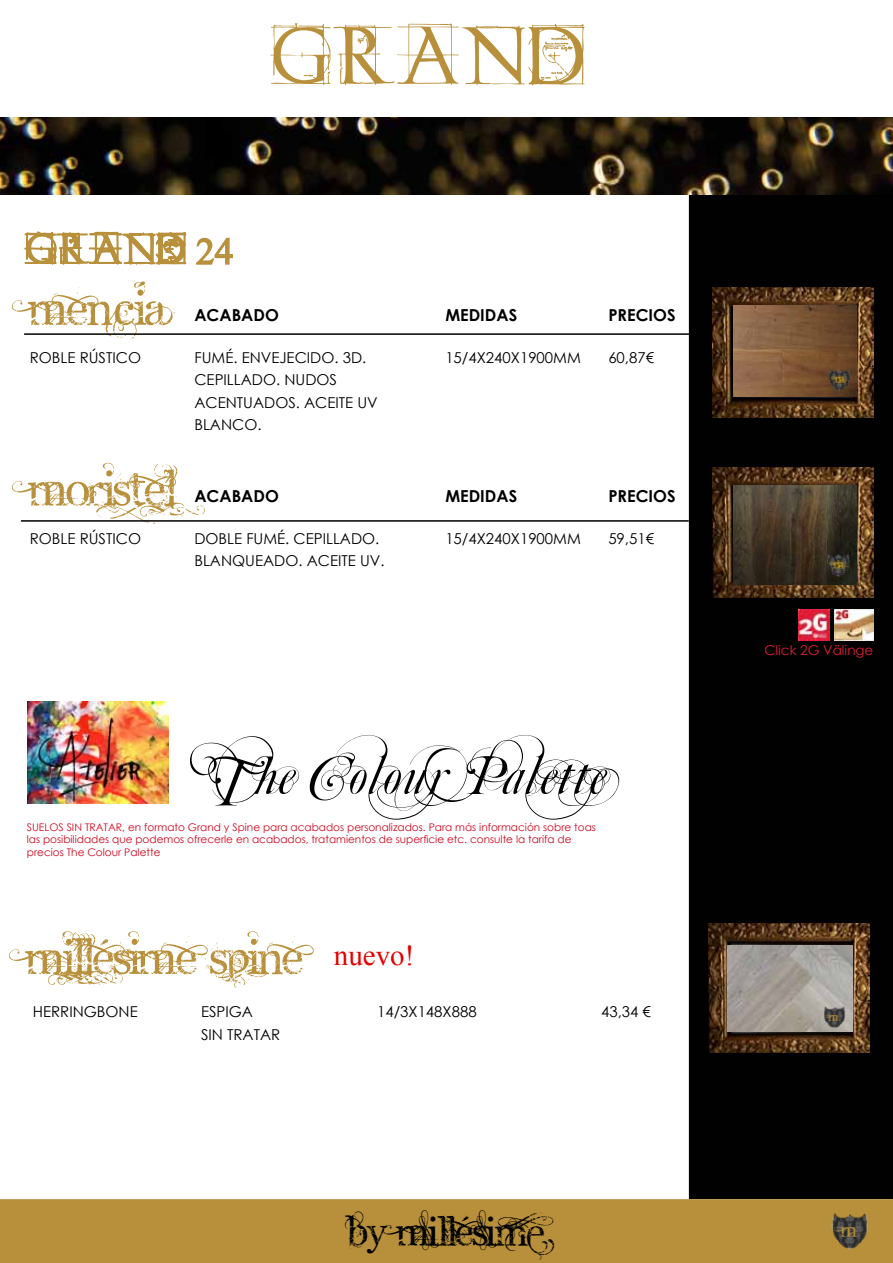
<style>
.page{position:relative;width:893px;height:1263px;background:#fff}
.page>*{position:absolute;margin:0;border:0;box-sizing:border-box;transform-origin:0 0}
.t1{font:73.5px "Roman Grid Caps";color:#b8903b}
.t2{font:56.85px "Mutlu Ornamental";color:#000}
.t3{font:54px "Angelic War";color:#b8903b}
.t4{font:45px "Angelic War";color:#000}
.t5{font:37.5px "Roman Grid Caps";color:#b8903b}
.t6{font:28.95px "Times New Roman";color:#e50000}
.t7{font:22.05px "Angelic War";color:#b8903b}
.t8{font:700 16.5px "Century Gothic";color:#000}
.t9{font:15px/22.5px "Century Gothic";color:#000}
.t10{font:13.5px "Century Gothic";color:#e21d38}
.t11{font:13.2px "Angelic War";color:#b8903b}
.t12{font:10.5px/12.6px "Century Gothic";color:#cd071e}
.s1{font-family:"Times New Roman"}
</style>
<div class="page">
<div style="left:692px;top:197px;width:198px;height:999px;background:#010101"></div>
<div style="left:689px;top:194px;width:204px;height:1005px;border:2px solid #000"></div>
<svg style="left:0;top:118px;width:893px;height:77px;background:#20190f"></svg>
<div style="left:1px;top:1200px;width:891px;height:62px;background:#b8903b"></div>
<div style="left:0;top:1199px;width:893px;height:64px;border:2px solid #b8903b"></div>
<img style="left:831px;top:1213px;width:37px;height:37px">
<img style="left:712px;top:288px;width:162px;height:130px">
<img style="left:712px;top:468px;width:162px;height:129px">
<img style="left:733px;top:306px;width:123px;height:91px">
<img style="left:733px;top:486px;width:123px;height:99px">
<img style="left:799px;top:610px;width:30px;height:30px">
<img style="left:834px;top:610px;width:40px;height:30px">
<hr style="left:21px;top:520px;width:668px;height:2px;background:#000">
<hr style="left:24px;top:333px;width:668px;height:2px;background:#000">
<svg style="left:24px;top:231px;width:209px;height:35px"></svg>
<img style="left:27px;top:701px;width:141px;height:102px">
<img style="left:708px;top:923px;width:162px;height:130px">
<img style="left:728px;top:945px;width:124px;height:86px">
<img style="left:821px;top:1004px;width:25px;height:25px">
<h1 class="t1" style="left:268px;top:23px;width:320px">GRAND</h1>
<h3 class="t5" style="left:24px;top:232px;width:211px">GRAND <span class="s1">24</span></h3>
<h3 class="t3" style="left:30px;top:277px;width:135px">MENCÍA</h3>
<p class="t8" style="left:194px;top:302px;width:86px">ACABADO</p>
<p class="t8" style="left:445px;top:302px;width:73px">MEDIDAS</p>
<p class="t8" style="left:608px;top:302px;width:69px">PRECIOS</p>
<p class="t9" style="left:30px;top:346px;width:113px">ROBLE RÚSTICO</p>
<p class="t9" style="left:194px;top:346px;width:185px">FUMÉ. ENVEJECIDO. 3D.<br>CEPILLADO. NUDOS<br>ACENTUADOS. ACEITE UV<br>BLANCO.</p>
<p class="t9" style="left:445px;top:346px;width:137px">15/4X240X1900MM</p>
<p class="t9" style="left:608px;top:346px;width:47px">60,87€</p>
<h3 class="t3" style="left:30px;top:457px;width:202px">MORISTEL</h3>
<p class="t8" style="left:194px;top:483px;width:86px">ACABADO</p>
<p class="t8" style="left:445px;top:483px;width:73px">MEDIDAS</p>
<p class="t8" style="left:608px;top:483px;width:69px">PRECIOS</p>
<p class="t9" style="left:30px;top:527px;width:113px">ROBLE RÚSTICO</p>
<p class="t9" style="left:194px;top:527px;width:192px">DOBLE FUMÉ. CEPILLADO.<br>BLANQUEADO. ACEITE UV.</p>
<p class="t9" style="left:445px;top:527px;width:137px">15/4X240X1900MM</p>
<p class="t9" style="left:608px;top:527px;width:47px">59,51€</p>
<h2 class="t2" style="left:349px;top:741px;width:292px">□ ●□ ◆ ●▼▼</h2>
<p class="t12" style="left:27px;top:821px;width:571px">SUELOS SIN TRATAR, en formato Grand y Spine para acabados personalizados. Para más información sobre toas las posibilidades que podemos ofrecerle en acabados, tratamientos de superficie etc. consulte la tarifa de precios The Colour Palette</p>
<h3 class="t3" style="left:27px;top:926px;width:278px">MILLÉSIME SPINE</h3>
<h3 class="t6" style="left:334px;top:935px;width:82px">nuevo!</h3>
<p class="t9" style="left:33px;top:1000px;width:106px">HERRINGBONE</p>
<p class="t9" style="left:201px;top:1000px;width:81px">ESPIGA<br>SIN TRATAR</p>
<p class="t9" style="left:377px;top:1000px;width:101px">14/3X148X888</p>
<p class="t9" style="left:601px;top:1000px;width:51px">43,34 €</p>
<h3 class="t4" style="left:349px;top:1205px;width:207px">BY MillÉSime</h3>
<p class="t10" style="left:765px;top:640px;width:110px">Click 2G Välinge</p>
<p class="t11" style="left:829px;top:1009px;width:20px">M</p>
<h3 class="t7" style="left:841px;top:1217px;width:32px">M</h3>
</div>
